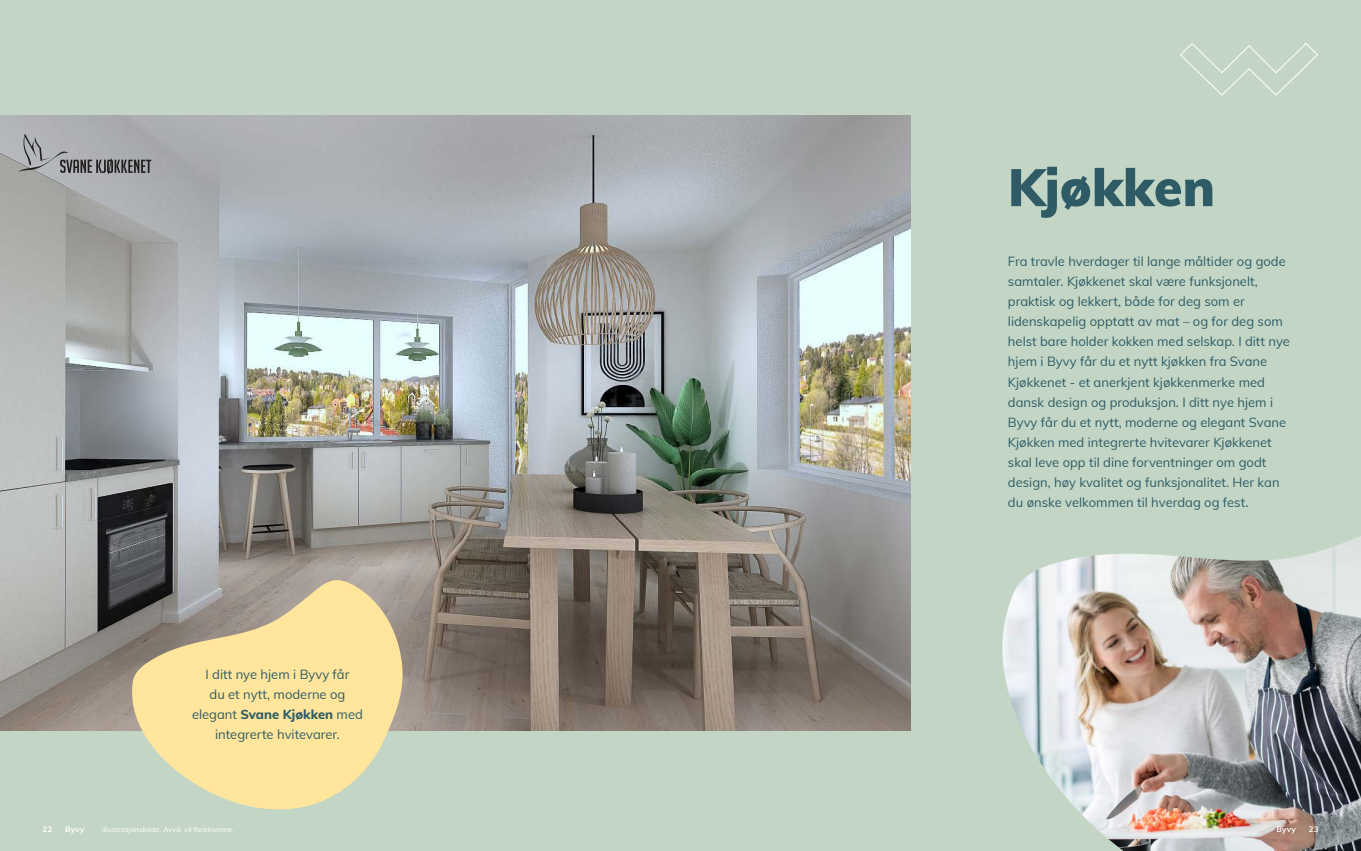
<style>
.page{position:relative;width:1361px;height:851px;background:#fff}
.page>*{position:absolute;margin:0;border:0;box-sizing:border-box;transform-origin:0 0}
.t1{font:900 52px "Muli";color:#2e5b65}
.t2{font:13px/20px "Muli";color:#2e5b65}
.t3{font:700 8px "Muli";letter-spacing:.03em;color:#fff}
.t4{font:italic 7px "Muli";letter-spacing:.03em;color:#fff}
.s1{font-weight:800}
</style>
<div class="page">
<div style="left:0;top:0;width:1361px;height:850px;background:#c3d6c6"></div>
<img style="left:0;top:116px;width:910px;height:614px">
<svg style="left:127px;top:576px;width:277px;height:234px;background:#decf9b"></svg>
<img style="left:1002px;top:536px;width:359px;height:314px">
<svg style="left:18px;top:134px;width:133px;height:40px;background:#999a9d"></svg>
<svg style="left:1180px;top:43px;width:138px;height:53px"></svg>
<p class="t1" style="left:1008px;top:149px;width:209px">Kjøkken</p>
<p class="t2" style="left:192px;top:664px;width:172px;text-align:center">I ditt nye hjem i Byvy får<br>du et nytt, moderne og elegant <span class="s1">Svane Kjøkken</span> med integrerte hvitevarer.</p>
<p class="t2" style="left:1008px;top:251px;width:283px">Fra travle hverdager til lange måltider og gode samtaler. Kjøkkenet skal være funksjonelt, praktisk og lekkert, både for deg som er lidenskapelig opptatt av mat – og for deg som helst bare holder kokken med selskap. I ditt nye hjem i Byvy får du et nytt kjøkken fra Svane Kjøkkenet - et anerkjent kjøkkenmerke med dansk design og produksjon. I ditt nye hjem i Byvy får du et nytt, moderne og elegant Svane Kjøkken med integrerte hvitevarer Kjøkkenet skal leve opp til dine forventninger om godt design, høy kvalitet og funksjonalitet. Her kan du ønske velkommen til hverdag og fest.</p>
<p class="t3" style="left:43px;top:823px;width:11px">22</p>
<p class="t3" style="left:65px;top:823px;width:21px">Byvy</p>
<p class="t4" style="left:102px;top:824px;width:133px">Illustrasjonsbilde. Avvik vil forekomme.</p>
<p class="t3" style="left:1276px;top:823px;width:21px">Byvy</p>
<p class="t3" style="left:1309px;top:823px;width:11px">23</p>
</div>
